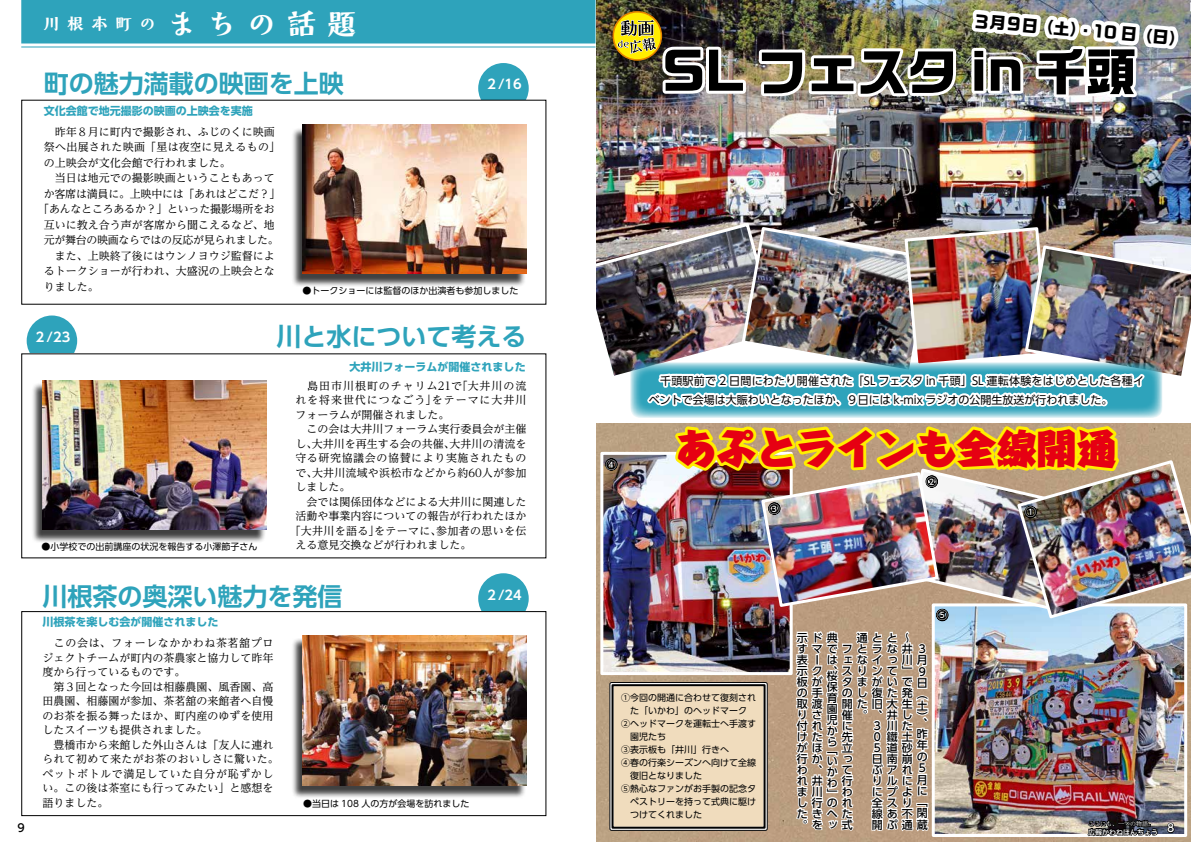
<style>
.page{position:relative;width:1191px;height:842px;background:#fff}
.page>*{position:absolute;margin:0;border:0;box-sizing:border-box;transform-origin:0 0}
.t1{font:700 50px "Ro G San Srf Std";color:#000}
.t2{font:800 40px "Harucraft Std";color:#e60012}
.t3{font:700 25px "UD Shin Go Pro De";color:#2ea3bb}
.t4{font:700 17px "Moaria Std";letter-spacing:.41em;color:#fff}
.t5{font:700 16px "Ro G San Srf Std";color:#000}
.t6{font:700 13px "UD Shin Go NT Pro De";color:#fff}
.t7{font:11px/14.5px "UD Reimin Pro";color:#000}
.t8{font:500 11px/11px "UD Shin Go Pro";color:#000}
.t9{font:11px/19px "UD Shin Go Pro";color:#000}
.t10{font:700 11px "UD Shin Go Pro";color:#2ea3bb}
.t11{font:11px "UD Reimin Pro";letter-spacing:.085em;color:#000}
.t12{font:11px "UD Reimin Pro";letter-spacing:.03em;color:#000}
.t13{font:11px "UD Reimin Pro";letter-spacing:-.02em;color:#000}
.t14{font:11px "UD Reimin Pro";letter-spacing:-.025em;color:#000}
.t15{font:11px "UD Reimin Pro";letter-spacing:-.03em;color:#000}
.t16{font:11px "UD Reimin Pro";letter-spacing:.025em;color:#000}
.t17{font:11px "UD Reimin Pro";letter-spacing:.055em;color:#000}
.t18{font:500 11px "UD Shin Go Pro";color:#fff}
.t19{font:9px "UD Shin Go Pro";color:#000}
.t20{font:500 7px "UD Shin Go Pro";color:#fff}
.t21{font:6px "UD Reimin Pro";color:#fff}
.s1{font-size:30px}
</style>
<div class="page">
<div style="left:27px;top:315px;width:50px;height:51px;background:#2ea3bb;border-radius:50%"></div>
<div style="left:478px;top:573px;width:51px;height:51px;background:#2ea3bb;border-radius:50%"></div>
<div style="left:22px;top:354px;width:524px;height:204px;background:#fff"></div>
<div style="left:478px;top:63px;width:51px;height:51px;background:#2ea3bb;border-radius:50%"></div>
<div style="left:22px;top:100px;width:524px;height:204px;background:#fff"></div>
<div style="left:22px;top:612px;width:524px;height:204px;background:#fff"></div>
<div style="left:22px;top:611px;width:524px;height:205px;border:1px solid #000"></div>
<div style="left:291px;top:127px;width:235px;height:160px;background:#000;opacity:.75"></div>
<img style="left:302px;top:125px;width:224px;height:149px">
<div style="left:291px;top:638px;width:235px;height:160px;background:#000;opacity:.75"></div>
<img style="left:302px;top:635px;width:224px;height:150px">
<div style="left:31px;top:383px;width:235px;height:160px;background:#000;opacity:.75"></div>
<img style="left:42px;top:380px;width:224px;height:149px">
<img style="left:596px;top:622px;width:595px;height:220px">
<div style="left:609px;top:682px;width:158px;height:149px;background:#f0dcbd"></div>
<div style="left:609px;top:682px;width:158px;height:149px;border:1px solid #000;border-radius:2px"></div>
<div style="left:611px;top:684px;width:154px;height:145px;border:2px solid #000"></div>
<img style="left:596px;top:0;width:595px;height:215px">
<img style="left:935px;top:622px;width:248px;height:211px">
<div style="left:931px;top:603px;width:256px;height:234px;border:3px solid #fff"></div>
<img style="left:604px;top:622px;width:184px;height:49px">
<div style="left:600px;top:452px;width:192px;height:223px;border:3px solid #fff"></div>
<img style="left:756px;top:45px;width:203px;height:55px">
<img style="left:967px;top:2px;width:216px;height:98px">
<svg style="left:794px;top:630px;width:138px;height:203px"></svg>
<img style="left:596px;top:215px;width:595px;height:407px">
<div style="left:609px;top:8px;width:60px;height:60px;background:#000;opacity:.75"></div>
<div style="left:612px;top:11px;width:50px;height:50px;border:2px solid #e78500;border-radius:50%"></div>
<img style="left:617px;top:0;width:132px;height:174px">
<svg style="left:21px;top:0;width:574px;height:47px;background:#3ba8bf"></svg>
<svg style="left:1166px;top:822px;width:9px;height:12px"></svg>
<svg style="left:1086px;top:813px;width:72px;height:26px;background:#49454a"></svg>
<h3 class="t4" style="left:43px;top:12px;width:315px">川根本町の <span class="s1">まちの話題</span></h3>
<h3 class="t3" style="left:44px;top:63px;width:301px">町の魅力満載の映画を上映</h3>
<p class="t6" style="left:485px;top:74px;width:38px">２/16</p>
<p class="t10" style="left:44px;top:101px;width:210px">文化会館で地元撮影の映画の上映会を実施</p>
<p class="t7" style="left:44px;top:124px;width:232px">　昨年８月に町内で撮影され、ふじのくに映画</p>
<p class="t16" style="left:44px;top:138px;width:238px">祭へ出展された映画「星は夜空に見えるもの」</p>
<p class="t7" style="left:44px;top:155px;width:188px">の上映会が文化会館で行われました。</p>
<p class="t7" style="left:44px;top:170px;width:232px">　当日は地元での撮影映画ということもあって</p>
<p class="t13" style="left:44px;top:185px;width:238px">か客席は満員に。上映中には「あれはどこだ？」</p>
<p class="t14" style="left:38px;top:200px;width:238px">「あんなところあるか？」といった撮影場所をお</p>
<p class="t7" style="left:44px;top:217px;width:233px">互いに教え合う声が客席から聞こえるなど、地</p>
<p class="t15" style="left:44px;top:231px;width:237px">元が舞台の映画ならではの反応が見られました。</p>
<p class="t7" style="left:44px;top:248px;width:232px">　また、上映終了後にはウンノヨウジ監督によ</p>
<p class="t7" style="left:44px;top:263px;width:232px">るトークショーが行われ、大盛況の上映会とな</p>
<p class="t7" style="left:44px;top:279px;width:56px">りました。</p>
<p class="t19" style="left:302px;top:284px;width:217px">●トークショーには監督のほか出演者も参加しました</p>
<p class="t6" style="left:34px;top:326px;width:38px">２/23</p>
<p class="t19" style="left:41px;top:539px;width:217px">●小学校での出前講座の状況を報告する小澤節子さん</p>
<h3 class="t3" style="left:276px;top:316px;width:251px">川と水について考える</h3>
<p class="t10" style="left:349px;top:357px;width:177px">大井川フォーラムが開催されました</p>
<p class="t11" style="left:295px;top:377px;width:232px">　島田市川根町のチャリム21で「大井川の流</p>
<p class="t11" style="left:295px;top:391px;width:232px">れを将来世代につなごう」をテーマに大井川</p>
<p class="t7" style="left:295px;top:407px;width:155px">フォーラムが開催されました。</p>
<p class="t7" style="left:295px;top:422px;width:232px">　この会は大井川フォーラム実行委員会が主催</p>
<p class="t7" style="left:295px;top:436px;width:232px">し、大井川を再生する会の共催、大井川の清流を</p>
<p class="t17" style="left:295px;top:449px;width:233px">守る研究協議会の協賛により実施されたもの</p>
<p class="t7" style="left:295px;top:465px;width:232px">で、大井川流域や浜松市などから約60人が参加</p>
<p class="t7" style="left:295px;top:480px;width:56px">しました。</p>
<p class="t7" style="left:295px;top:494px;width:232px">　会では関係団体などによる大井川に関連した</p>
<p class="t7" style="left:295px;top:509px;width:232px">活動や事業内容についての報告が行われたほか</p>
<p class="t12" style="left:290px;top:522px;width:238px">「大井川を語る」をテーマに、参加者の思いを伝</p>
<p class="t7" style="left:295px;top:538px;width:177px">える意見交換などが行われました。</p>
<p class="t8" style="left:17px;top:822px;width:9px">9</p>
<h3 class="t3" style="left:42px;top:576px;width:302px">川根茶の奥深い魅力を発信</h3>
<p class="t7" style="left:42px;top:635px;width:238px">　この会は、フォーレなかかわね茶茗舘プロジェクトチームが町内の茶農家と協力して昨年度から行っているものです。<br>　第３回となった今回は相藤農園、風香園、高田農園、相藤園が参加、茶茗舘の来館者へ自慢のお茶を振る舞ったほか、町内産のゆずを使用したスイーツも提供されました。<br>　豊橋市から来館した外山さんは「友人に連れられて初めて来たがお茶のおいしさに驚いた。ペットボトルで満足していた自分が恥ずかしい。この後は茶室にも行ってみたい」と感想を語りました。</p>
<p class="t10" style="left:42px;top:613px;width:178px">川根茶を楽しむ会が開催されました</p>
<p class="t19" style="left:303px;top:796px;width:168px">●当日は 108 人の方が会場を訪れました</p>
<p class="t6" style="left:485px;top:584px;width:38px">２/24</p>
<h3 class="t5" style="left:975px;top:9px;width:213px;rotate:5deg">３月９日（土）・10 日（日）</h3>
<h1 class="t1" style="left:662px;top:37px;width:475px">SL フェスタ in 千頭</h1>
<p class="t18" style="left:604px;top:455px;width:12px">④</p>
<p class="t18" style="left:606px;top:455px;width:12px">④</p>
<p class="t9" style="left:649px;top:371px;width:497px">　千頭駅前で 2 日間にわたり開催された「SL フェスタ in 千頭」SL 運転体験をはじめとした各種イベントで会場は大賑わいとなったほか、９日には k-mix ラジオの公開生放送が行われました。</p>
<h2 class="t2" style="left:676px;top:418px;width:441px">あぷとラインも全線開通</h2>
<p class="t18" style="left:1025px;top:503px;width:12px">①</p>
<p class="t18" style="left:926px;top:473px;width:12px">②</p>
<p class="t18" style="left:769px;top:500px;width:12px">③</p>
<p class="t18" style="left:936px;top:606px;width:12px">⑤</p>
<p class="t19" style="left:621px;top:691px;width:136px">①今回の開通に合わせて復刻され</p>
<p class="t19" style="left:630px;top:704px;width:118px">た「いかわ」のヘッドマーク</p>
<p class="t19" style="left:621px;top:717px;width:136px">②ヘッドマークを運転士へ手渡す</p>
<p class="t19" style="left:630px;top:730px;width:37px">園児たち</p>
<p class="t19" style="left:621px;top:743px;width:109px">③表示板も「井川」行きへ</p>
<p class="t19" style="left:621px;top:756px;width:136px">④春の行楽シーズンへ向けて全線</p>
<p class="t19" style="left:630px;top:769px;width:73px">復旧となりました</p>
<p class="t19" style="left:621px;top:782px;width:136px">⑤熱心なファンがお手製の記念タ</p>
<p class="t19" style="left:630px;top:795px;width:127px">ペストリーを持って式典に駆け</p>
<p class="t19" style="left:630px;top:808px;width:73px">つけてくれました</p>
<p class="t8" style="left:796px;top:626px;width:42px;line-height:22px">示ド典表ー</p>
<p class="t8" style="left:796px;top:665px;width:28px">示ク板がの手取渡り<br>付れけたがほ行かわ、れ井ま<br>し</p>
<p class="t8" style="left:856px;top:632px;width:26px">通と</p>
<p class="t8" style="left:856px;top:643px;width:11px">と</p>
<p class="t8" style="left:826px;top:654px;width:56px">はェなイ</p>
<p class="t8" style="left:826px;top:665px;width:40px">、スり</p>
<p class="t8" style="left:856px;top:676px;width:11px">ま</p>
<p class="t8" style="left:841px;top:687px;width:26px">のし</p>
<p class="t8" style="left:841px;top:698px;width:72px">開た旧大生</p>
<p class="t8" style="left:841px;top:709px;width:71px">催。、井し</p>
<p class="t8" style="left:901px;top:632px;width:8px">～</p>
<p class="t8" style="left:886px;top:626px;width:27px;line-height:22px">と<br>っ川</p>
<p class="t8" style="left:916px;top:642px;width:12px;line-height:11.4px;text-indent:-30px">な井３月<br>９日（土）</p>
<p class="t8" style="left:886px;top:716px;width:42px;line-height:11.5px;text-align:right">、<br>昨<br>年<br>の<br>５<br>月<br>プよに</p>
<p class="t8" style="left:871px;top:796px;width:57px;line-height:11.4px;text-align:justify;text-indent:45px">「線あ不閑開ぷ通蔵</p>
<p class="t8" style="left:796px;top:643px;width:56px">すマでフ</p>
<p class="t8" style="left:841px;top:676px;width:11px">タ</p>
<p class="t8" style="left:796px;top:720px;width:57px;text-align:right">に<br>先<br>立<br>っ<br>て<br>行<br>わ<br>行のれ<br>たきヘた。をッ式</p>
<p class="t8" style="left:871px;top:637px;width:42px;line-height:22px">ラ<br>ンて」</p>
<p class="t8" style="left:871px;top:676px;width:42px">がいで復た発</p>
<p class="t8" style="left:871px;top:720px;width:42px">３<br>０<br>５<br>日<br>ぶアれり<br>に<br>全スり</p>
<p class="t8" style="left:826px;top:670px;width:12px;text-align:justify">桜保育園児から</p>
<p class="t8" style="left:826px;top:744px;width:12px;text-align:justify">「いかわ」</p>
<p class="t8" style="left:811px;top:709px;width:12px">さ</p>
<p class="t8" style="left:886px;top:720px;width:27px">川<br>鐵土道砂南崩</p>
<p class="t8" style="left:886px;top:775px;width:26px">ルに</p>
<p class="t8" style="left:901px;top:720px;width:12px">た</p>
<p class="t8" style="left:811px;top:786px;width:12px">川</p>
<p class="t21" style="left:1088px;top:819px;width:67px">ここにも、一つの物語。</p>
<p class="t20" style="left:1088px;top:826px;width:88px">広報かわねほんちょう <sup>8</sup></p>
</div>
